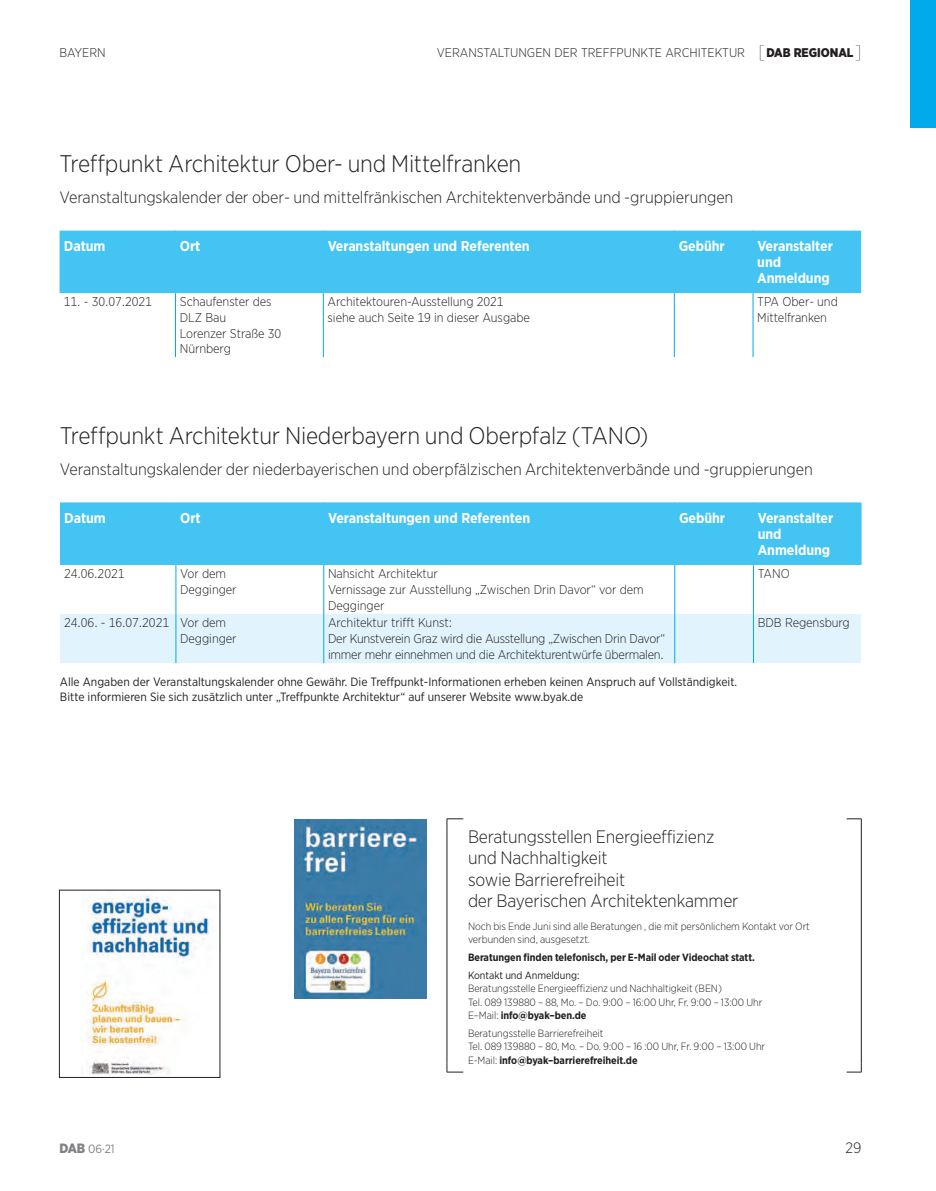
<style>
.page{position:relative;width:936px;height:1191px;background:#fff}
.page>*{position:absolute;margin:0;border:0;box-sizing:border-box;transform-origin:0 0}
.t1{font:300 24px "Gotham Narrow";letter-spacing:-.01em;color:#231f20}
.t2{font:300 18px/21.6px "Gotham Narrow";letter-spacing:-.01em;color:#231f20}
.t3{font:300 16.5px "Gotham Narrow";letter-spacing:-.005em;color:#231f20}
.t4{font:300 15px "Gotham Narrow";color:#231f20}
.t5{font:700 14.25px/15.8px "Gotham Narrow";letter-spacing:-.005em;color:#fff}
.t6{font:300 12.75px/15.8px "Gotham Narrow";letter-spacing:-.005em;color:#231f20}
.t7{font:300 12.6px "Gotham Narrow";color:#231f20}
.t8{font:12px/15px "Gotham Narrow";color:#231f20}
.t9{font:12px "Gotham Narrow";color:#808285}
.t10{font:300 10.5px/13.5px "Gotham Narrow";letter-spacing:-.005em;color:#231f20}
.t11{font:700 10.5px "Gotham Narrow";letter-spacing:-.005em;color:#231f20}
.t12{font:10.5px "Gotham Narrow";letter-spacing:-.005em;color:#231f20}
.s1{font-weight:100;font-size:18px}
.s2{font-weight:900}
.s3{font-weight:700}
.s4{font-weight:900;font-size:13.5px}
</style>
<div class="page">
<img style="left:294px;top:819px;width:132px;height:179px">
<img style="left:81px;top:895px;width:129px;height:180px">
<svg style="left:447px;top:830px;width:414px;height:233px"></svg>
<svg style="left:446px;top:1063px;width:17px;height:9px"></svg>
<svg style="left:846px;top:1063px;width:16px;height:9px"></svg>
<svg style="left:846px;top:818px;width:16px;height:12px"></svg>
<svg style="left:446px;top:818px;width:17px;height:12px"></svg>
<hr style="left:446px;top:830px;width:1px;height:233px;background:#231f20">
<hr style="left:861px;top:830px;width:1px;height:233px;background:#231f20">
<div style="left:60px;top:502px;width:801px;height:63px;background:#44c4f2"></div>
<svg style="left:60px;top:565px;width:801px;height:98px"></svg>
<hr style="left:176px;top:502px;width:1px;height:63px;background:#44c4f2">
<hr style="left:323px;top:502px;width:1px;height:63px;background:#44c4f2">
<hr style="left:674px;top:502px;width:1px;height:63px;background:#44c4f2">
<hr style="left:753px;top:502px;width:1px;height:63px;background:#44c4f2">
<hr style="left:176px;top:565px;width:1px;height:49px;background:#00aaeb">
<hr style="left:323px;top:565px;width:1px;height:49px;background:#00aaeb">
<hr style="left:674px;top:565px;width:1px;height:49px;background:#00aaeb">
<hr style="left:753px;top:565px;width:1px;height:49px;background:#00aaeb">
<hr style="left:176px;top:614px;width:1px;height:49px;background:#00aaeb">
<hr style="left:323px;top:614px;width:1px;height:49px;background:#00aaeb">
<hr style="left:674px;top:614px;width:1px;height:49px;background:#00aaeb">
<hr style="left:753px;top:614px;width:1px;height:49px;background:#00aaeb">
<div style="left:60px;top:231px;width:801px;height:62px;background:#44c4f2"></div>
<svg style="left:60px;top:293px;width:801px;height:64px"></svg>
<hr style="left:175px;top:231px;width:1px;height:62px;background:#44c4f2">
<hr style="left:323px;top:231px;width:1px;height:62px;background:#44c4f2">
<hr style="left:674px;top:231px;width:1px;height:62px;background:#44c4f2">
<hr style="left:752px;top:231px;width:1px;height:62px;background:#44c4f2">
<hr style="left:175px;top:293px;width:1px;height:64px;background:#00aaeb">
<hr style="left:323px;top:293px;width:1px;height:64px;background:#00aaeb">
<hr style="left:674px;top:293px;width:1px;height:64px;background:#00aaeb">
<hr style="left:752px;top:293px;width:1px;height:64px;background:#00aaeb">
<div style="left:910px;top:0;width:25px;height:128px;background:#00aaeb"></div>
<p class="t7" style="left:60px;top:48px;width:48px">BAYERN</p>
<p class="t7" style="left:437px;top:48px;width:426px">VERANSTALTUNGEN DER TREFFPUNKTE ARCHITEKTUR <span class="s1">[</span><span class="s2">DAB REGIONAL</span><span class="s1">]</span></p>
<h1 class="t1" style="left:60px;top:155px;width:463px">Treffpunkt Architektur Ober- und Mittelfranken</h1>
<p class="t3" style="left:60px;top:191px;width:675px">Veranstaltungskalender der ober- und mittelfränkischen Architektenverbände und -gruppierungen</p>
<p class="t5" style="left:64px;top:239px;width:43px">Datum</p>
<p class="t5" style="left:180px;top:239px;width:22px">Ort</p>
<p class="t5" style="left:327px;top:239px;width:203px">Veranstaltungen und Referenten</p>
<p class="t5" style="left:678px;top:239px;width:48px">Gebühr</p>
<p class="t5" style="left:757px;top:239px;width:77px">Veranstalter und<br>Anmeldung</p>
<p class="t6" style="left:64px;top:294px;width:90px">11. - 30.07.2021</p>
<p class="t6" style="left:180px;top:294px;width:103px">Schaufenster des<br>DLZ Bau<br>Lorenzer Straße 30<br>Nürnberg</p>
<p class="t6" style="left:327px;top:294px;width:204px">Architektouren-Ausstellung 2021 siehe auch Seite 19 in dieser Ausgabe</p>
<p class="t6" style="left:757px;top:294px;width:82px">TPA Ober- und<br>Mittelfranken</p>
<h1 class="t1" style="left:60px;top:426px;width:590px">Treffpunkt Architektur Niederbayern und Oberpfalz (TANO)</h1>
<p class="t3" style="left:60px;top:463px;width:754px">Veranstaltungskalender der niederbayerischen und oberpfälzischen Architektenverbände und -gruppierungen</p>
<p class="t5" style="left:64px;top:511px;width:43px">Datum</p>
<p class="t5" style="left:180px;top:511px;width:22px">Ort</p>
<p class="t5" style="left:328px;top:511px;width:203px">Veranstaltungen und Referenten</p>
<p class="t5" style="left:679px;top:511px;width:48px">Gebühr</p>
<p class="t5" style="left:757px;top:511px;width:77px">Veranstalter und<br>Anmeldung</p>
<p class="t6" style="left:64px;top:567px;width:62px">24.06.2021</p>
<p class="t6" style="left:180px;top:567px;width:58px">Vor dem<br>Degginger</p>
<p class="t6" style="left:328px;top:567px;width:317px">Nahsicht Architektur<br>Vernissage zur Ausstellung „Zwischen Drin Davor“ vor dem<br>Degginger</p>
<p class="t6" style="left:757px;top:567px;width:34px">TANO</p>
<p class="t6" style="left:180px;top:615px;width:58px;text-indent:-116px">24.06. - 16.07.2021 Vor dem<br>Degginger</p>
<p class="t6" style="left:328px;top:615px;width:338px">Architektur trifft Kunst:<br>Der Kunstverein Graz wird die Ausstellung „Zwischen Drin Davor“ immer mehr einnehmen und die Architekturentwürfe übermalen.</p>
<p class="t6" style="left:757px;top:615px;width:94px">BDB Regensburg</p>
<p class="t8" style="left:60px;top:675px;width:678px">Alle Angaben der Veranstaltungskalender ohne Gewähr. Die Treffpunkt-Informationen erheben keinen Anspruch auf Vollständigkeit.<br>Bitte informieren Sie sich zusätzlich unter „Treffpunkte Architektur“ auf unserer Website www.byak.de</p>
<h2 class="t2" style="left:468px;top:826px;width:272px">Beratungsstellen Energieeffizienz und Nachhaltigkeit<br>sowie Barrierefreiheit<br>der Bayerischen Architektenkammer</h2>
<p class="t10" style="left:468px;top:919px;width:343px">Noch bis Ende Juni sind alle Beratungen , die mit persönlichem Kontakt vor Ort verbunden sind, ausgesetzt.</p>
<p class="t11" style="left:468px;top:953px;width:288px">Beratungen finden telefonisch, per E-Mail oder Videochat statt.</p>
<p class="t12" style="left:468px;top:971px;width:113px">Kontakt und Anmeldung:</p>
<p class="t10" style="left:468px;top:982px;width:296px">Beratungsstelle Energieeffizienz und Nachhaltigkeit (BEN)<br>Tel. 089 139880 – 88, Mo. – Do. 9:00 – 16:00 Uhr, Fr. 9:00 – 13:00 Uhr<br>E–Mail: <span class="s3">info@byak–ben.de</span></p>
<p class="t10" style="left:468px;top:1027px;width:299px">Beratungsstelle Barrierefreiheit<br>Tel. 089 139880 – 80, Mo. – Do. 9:00 – 16 :00 Uhr, Fr. 9:00 – 13:00 Uhr<br>E-Mail: <span class="s3">info@byak–barrierefreiheit.de</span></p>
<p class="t9" style="left:60px;top:1144px;width:57px"><span class="s4">DAB</span> 06·21</p>
<p class="t4" style="left:845px;top:1141px;width:17px">29</p>
</div>
